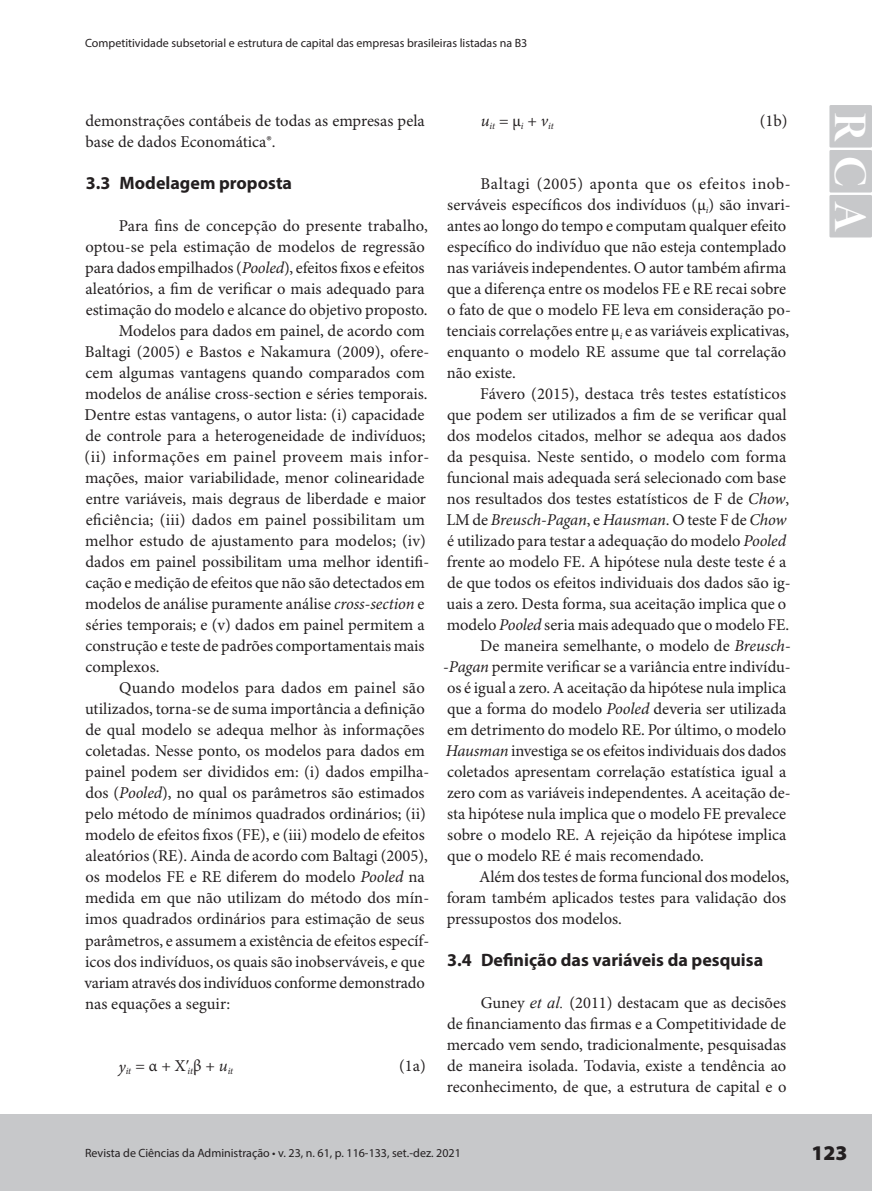
<style>
.page{position:relative;width:872px;height:1191px;background:#fff}
.page>*{position:absolute;margin:0;border:0;box-sizing:border-box;transform-origin:0 0}
.t1{font:46.8px "Minion Pro Bold Disp";color:#fff}
.t2{font:900 21px "Myriad Pro";color:#231f20}
.t3{font:700 18px "Myriad Pro";color:#231f20}
.t4{font:16.5px/21px "Minion Pro";color:#231f20}
.t5{font:16.5px "Minion Pro";letter-spacing:.025em;color:#231f20}
.t6{font:italic 16.5px "Minion Pro";letter-spacing:-.015em;color:#231f20}
.t7{font:12px "Myriad Pro";color:#231f20}
.t8{font:italic 9.6px "Minion Pro";letter-spacing:-.015em;color:#231f20}
.s1{font-style:italic}
.s2{font-style:normal}
.s3{font-family:"Times New Roman";font-style:italic}
</style>
<div class="page">
<div style="left:0;top:1114px;width:872px;height:77px;background:#c7c8ca"></div>
<div style="left:829px;top:105px;width:43px;height:43px;background:#c7c8ca"></div>
<div style="left:829px;top:150px;width:43px;height:42px;background:#c7c8ca"></div>
<div style="left:829px;top:195px;width:43px;height:42px;background:#c7c8ca"></div>
<p class="t7" style="left:85px;top:35px;width:444px">Competitividade subsetorial e estrutura de capital das empresas brasileiras listadas na B3</p>
<p class="t4" style="left:85px;top:111px;width:341px">demonstrações contábeis de todas as empresas pela base de dados Economática®.</p>
<p class="t3" style="left:86px;top:171px;width:208px">3.3 Modelagem proposta</p>
<p class="t4" style="left:119px;top:216px;width:310px">Para fins de concepção do presente trabalho,</p>
<p class="t4" style="left:85px;top:237px;width:341px">optou-se pela estimação de modelos de regressão</p>
<p class="t4" style="left:85px;top:258px;width:341px">para dados empilhados (<span class="s1">Pooled</span>), efeitos fixos e efeitos</p>
<p class="t4" style="left:86px;top:279px;width:341px">aleatórios, a fim de verificar o mais adequado para</p>
<p class="t4" style="left:86px;top:300px;width:343px">estimação do modelo e alcance do objetivo proposto.</p>
<p class="t4" style="left:119px;top:321px;width:308px">Modelos para dados em painel, de acordo com</p>
<p class="t4" style="left:85px;top:342px;width:346px">Baltagi (2005) e Bastos e Nakamura (2009), ofere-</p>
<p class="t4" style="left:85px;top:363px;width:341px">cem algumas vantagens quando comparados com</p>
<p class="t4" style="left:85px;top:384px;width:344px">modelos de análise cross-section e séries temporais.</p>
<p class="t4" style="left:85px;top:405px;width:341px">Dentre estas vantagens, o autor lista: (i) capacidade</p>
<p class="t4" style="left:85px;top:426px;width:342px">de controle para a heterogeneidade de indivíduos;</p>
<p class="t5" style="left:85px;top:447px;width:346px">(ii) informações em painel proveem mais infor-</p>
<p class="t4" style="left:85px;top:468px;width:341px">mações, maior variabilidade, menor colinearidade</p>
<p class="t4" style="left:86px;top:489px;width:342px">entre variáveis, mais degraus de liberdade e maior</p>
<p class="t4" style="left:86px;top:510px;width:341px">eficiência; (iii) dados em painel possibilitam um</p>
<p class="t4" style="left:85px;top:531px;width:342px">melhor estudo de ajustamento para modelos; (iv)</p>
<p class="t4" style="left:85px;top:552px;width:345px">dados em painel possibilitam uma melhor identifi-</p>
<p class="t4" style="left:85px;top:573px;width:341px">cação e medição de efeitos que não são detectados em</p>
<p class="t4" style="left:85px;top:594px;width:341px">modelos de análise puramente análise <span class="s1">cross-section</span> e</p>
<p class="t4" style="left:86px;top:615px;width:341px">séries temporais; e (v) dados em painel permitem a</p>
<p class="t4" style="left:85px;top:636px;width:341px">construção e teste de padrões comportamentais mais</p>
<p class="t4" style="left:85px;top:657px;width:75px">complexos.</p>
<p class="t4" style="left:119px;top:678px;width:307px">Quando modelos para dados em painel são</p>
<p class="t4" style="left:85px;top:699px;width:341px">utilizados, torna-se de suma importância a definição</p>
<p class="t4" style="left:85px;top:720px;width:341px">de qual modelo se adequa melhor às informações</p>
<p class="t4" style="left:85px;top:741px;width:341px">coletadas. Nesse ponto, os modelos para dados em</p>
<p class="t4" style="left:85px;top:762px;width:345px">painel podem ser divididos em: (i) dados empilha-</p>
<p class="t4" style="left:85px;top:783px;width:341px">dos (<span class="s1">Pooled</span>), no qual os parâmetros são estimados</p>
<p class="t4" style="left:85px;top:804px;width:342px">pelo método de mínimos quadrados ordinários; (ii)</p>
<p class="t4" style="left:85px;top:825px;width:341px">modelo de efeitos fixos (FE), e (iii) modelo de efeitos</p>
<p class="t4" style="left:86px;top:846px;width:344px">aleatórios (RE). Ainda de acordo com Baltagi (2005),</p>
<p class="t4" style="left:85px;top:867px;width:341px">os modelos FE e RE diferem do modelo <span class="s1">Pooled</span> na</p>
<p class="t4" style="left:85px;top:888px;width:346px">medida em que não utilizam do método dos mín-</p>
<p class="t4" style="left:85px;top:909px;width:341px">imos quadrados ordinários para estimação de seus</p>
<p class="t4" style="left:85px;top:930px;width:345px">parâmetros, e assumem a existência de efeitos específ-</p>
<p class="t4" style="left:85px;top:951px;width:341px">icos dos indivíduos, os quais são inobserváveis, e que</p>
<p class="t4" style="left:84px;top:972px;width:342px">variam através dos indivíduos conforme demonstrado</p>
<p class="t4" style="left:85px;top:993px;width:147px">nas equações a seguir:</p>
<p class="t8" style="left:118px;top:1065px;width:116px"><sup>y</sup>it <sup>=</sup> <sup>α</sup> <sup>+</sup> <sup>Xʹ</sup>it<sup>β</sup> <sup>+</sup> <sup>u</sup>it</p>
<p class="t4" style="left:399px;top:1056px;width:28px">(1a)</p>
<p class="t8" style="left:481px;top:120px;width:74px"><sup>u</sup>it <sup>=</sup> <sup>μ</sup>i <sup>+</sup> <sup>v</sup>it</p>
<p class="t4" style="left:759px;top:111px;width:29px">(1b)</p>
<p class="t4" style="left:446px;top:174px;width:346px;text-indent:34px">Baltagi (2005) aponta que os efeitos inob&shy;serváveis específicos dos indivíduos (μ<sub>i</sub>) são invari&shy;antes ao longo do tempo e computam qualquer efeito específico do indivíduo que não esteja contemplado nas variáveis independentes. O autor também afirma que a diferença entre os modelos FE e RE recai sobre o fato de que o modelo FE leva em consideração po&shy;tenciais correlações entre μ<sub>i</sub> e as variáveis explicativas, enquanto o modelo RE assume que tal correlação não existe.</p>
<p class="t4" style="left:480px;top:384px;width:307px">Fávero (2015), destaca três testes estatísticos</p>
<p class="t4" style="left:447px;top:405px;width:341px">que podem ser utilizados a fim de se verificar qual</p>
<p class="t4" style="left:447px;top:426px;width:341px">dos modelos citados, melhor se adequa aos dados</p>
<p class="t4" style="left:447px;top:447px;width:341px">da pesquisa. Neste sentido, o modelo com forma</p>
<p class="t4" style="left:446px;top:468px;width:341px">funcional mais adequada será selecionado com base</p>
<p class="t4" style="left:447px;top:489px;width:344px">nos resultados dos testes estatísticos de F de <span class="s1">Chow</span>,</p>
<p class="t6" style="left:446px;top:510px;width:342px"><span class="s2">LM de</span> Breusch<span class="s2">-</span>Pagan<span class="s2">, e</span> Hausman<span class="s2">. O teste F de</span> Chow</p>
<p class="t4" style="left:447px;top:531px;width:340px">é utilizado para testar a adequação do modelo <span class="s1">Pooled</span></p>
<p class="t4" style="left:447px;top:552px;width:341px">frente ao modelo FE. A hipótese nula deste teste é a</p>
<p class="t4" style="left:447px;top:573px;width:345px">de que todos os efeitos individuais dos dados são ig-</p>
<p class="t4" style="left:446px;top:594px;width:341px">uais a zero. Desta forma, sua aceitação implica que o</p>
<p class="t4" style="left:447px;top:615px;width:344px">modelo <span class="s1">Pooled</span> seria mais adequado que o modelo FE.</p>
<p class="t4" style="left:480px;top:636px;width:312px">De maneira semelhante, o modelo de <span class="s1">Breusch-</span></p>
<p class="t4" style="left:443px;top:657px;width:349px">-<span class="s1">Pagan</span> permite verificar se a variância entre indivídu-</p>
<p class="t4" style="left:447px;top:678px;width:341px">os é igual a zero. A aceitação da hipótese nula implica</p>
<p class="t4" style="left:447px;top:699px;width:341px">que a forma do modelo <span class="s1">Pooled</span> deveria ser utilizada</p>
<p class="t4" style="left:447px;top:720px;width:340px">em detrimento do modelo RE. Por último, o modelo</p>
<p class="t4" style="left:446px;top:741px;width:342px"><span class="s1">Hausman</span> investiga se os efeitos individuais dos dados</p>
<p class="t4" style="left:447px;top:762px;width:341px">coletados apresentam correlação estatística igual a</p>
<p class="t4" style="left:447px;top:783px;width:345px">zero com as variáveis independentes. A aceitação de-</p>
<p class="t4" style="left:447px;top:804px;width:340px">sta hipótese nula implica que o modelo FE prevalece</p>
<p class="t4" style="left:447px;top:825px;width:341px">sobre o modelo RE. A rejeição da hipótese implica</p>
<p class="t4" style="left:447px;top:846px;width:258px">que o modelo RE é mais recomendado.</p>
<p class="t4" style="left:479px;top:867px;width:312px">Além dos testes de forma funcional dos modelos,</p>
<p class="t4" style="left:447px;top:888px;width:341px">foram também aplicados testes para validação dos</p>
<p class="t4" style="left:447px;top:909px;width:177px">pressupostos dos modelos.</p>
<p class="t3" style="left:447px;top:948px;width:317px">3.4 Definição das variáveis da pesquisa</p>
<p class="t4" style="left:447px;top:993px;width:341px;text-align:justify;text-indent:34px">Guney <span class="s3">et al.</span> (2011) destacam que as decisões de financiamento das firmas e a Competitividade de mercado vem sendo, tradicionalmente, pesquisadas de maneira isolada. Todavia, existe a tendência ao reconhecimento, de que, a estrutura de capital e o</p>
<h1 class="t1" style="left:878px;top:112px;width:121px;rotate:90deg">RCA</h1>
<p class="t7" style="left:85px;top:1145px;width:377px">Revista de Ciências da Administração • v. 23, n. 61, p. 116-133, set.-dez. 2021</p>
<p class="t2" style="left:811px;top:1141px;width:38px">123</p>
</div>
